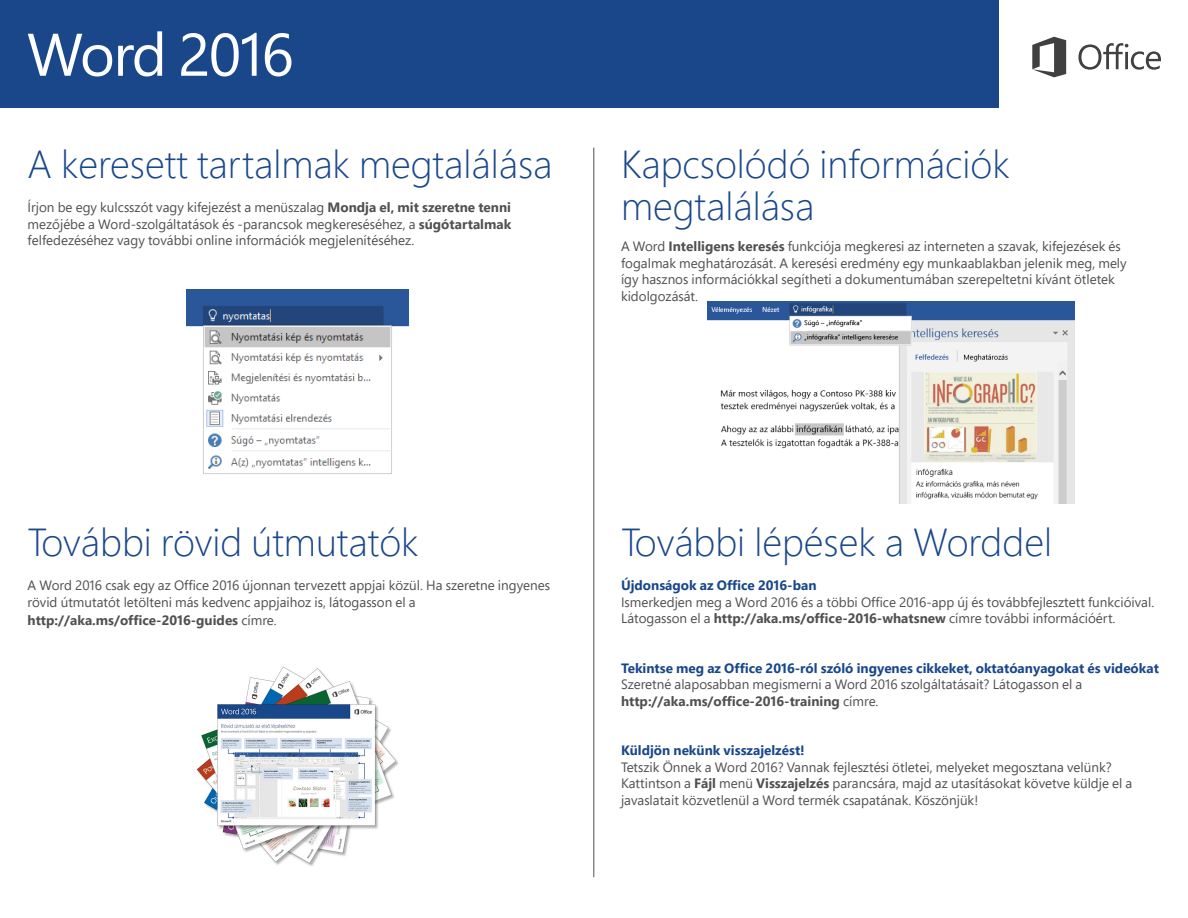
<style>
.page{position:relative;width:1188px;height:918px;background:#fff}
.page>*{position:absolute;margin:0;border:0;box-sizing:border-box;transform-origin:0 0}
.t1{font:60px "Segoe Pro";letter-spacing:-.025em;color:#fff}
.t2{font:300 39px/42px "Segoe Pro";color:#19478a}
.t3{font:13.5px/16.5px "Segoe Pro";color:#505050}
.t4{font:700 13.5px "Segoe Pro";color:#19478a}
.t5{font:700 13.5px "Segoe Pro";color:#505050}
.s1{font-weight:700}
.s2{font-weight:400}
</style>
<div class="page">
<div style="left:0;top:0;width:999px;height:108px;background:#19478a"></div>
<svg style="left:1078px;top:43px;width:83px;height:27px"></svg>
<svg style="left:1032px;top:37px;width:34px;height:40px"></svg>
<img style="left:187px;top:289px;width:222px;height:185px">
<hr style="left:594px;top:148px;width:1px;height:729px;background:#505050">
<img style="left:196px;top:666px;width:203px;height:200px">
<img style="left:708px;top:301px;width:366px;height:203px">
<h1 class="t1" style="left:27px;top:13px;width:268px">Word 2016</h1>
<p class="t2" style="left:28px;top:142px;width:526px">A keresett tartalmak megtalálása</p>
<p class="t3" style="left:28px;top:199px;width:485px;text-align:justify">Írjon be egy kulcsszót vagy kifejezést a menüszalag <span class="s1">Mondja el, mit szeretne tenni </span>mezőjébe a Word-szolgáltatások és -parancsok megkereséséhez, a <span class="s1">súgótartalmak </span>felfedezéséhez vagy további online információk megjelenítéséhez.</p>
<p class="t2" style="left:621px;top:142px;width:390px">Kapcsolódó információk megtalálása</p>
<p class="t3" style="left:621px;top:238px;width:507px">A Word <span class="s1">Intelligens keresés</span> funkciója megkeresi az interneten a szavak, kifejezések és fogalmak meghatározását. A keresési eredmény egy munkaablakban jelenik meg, mely így hasznos információkkal segítheti a dokumentumában szerepeltetni kívánt ötletek kidolgozását.</p>
<p class="t2" style="left:28px;top:520px;width:392px">További rövid útmutatók</p>
<p class="t3" style="left:28px;top:577px;width:524px">A Word 2016 csak egy az Office 2016 újonnan tervezett appjai közül. Ha szeretne ingyenes rövid útmutatót letölteni más kedvenc appjaihoz is, látogasson el a</p>
<p class="t5" style="left:28px;top:610px;width:251px">http://aka.ms/office-2016-guides <span class="s2">címre.</span></p>
<p class="t2" style="left:621px;top:520px;width:433px">További lépések a Worddel</p>
<p class="t4" style="left:621px;top:576px;width:197px">Újdonságok az Office 2016-ban</p>
<p class="t3" style="left:621px;top:593px;width:535px">Ismerkedjen meg a Word 2016 és a többi Office 2016-app új és továbbfejlesztett funkcióival.<br>Látogasson el a <span class="s1">http://aka.ms/office-2016-whatsnew</span> címre további információért.</p>
<p class="t4" style="left:621px;top:658px;width:539px">Tekintse meg az Office 2016-ról szóló ingyenes cikkeket, oktatóanyagokat és videókat</p>
<p class="t3" style="left:621px;top:676px;width:463px">Szeretné alaposabban megismerni a Word 2016 szolgáltatásait? Látogasson el a <span class="s1">http://aka.ms/office-2016-training</span> címre.</p>
<p class="t4" style="left:621px;top:741px;width:185px">Küldjön nekünk visszajelzést!</p>
<p class="t3" style="left:621px;top:758px;width:513px">Tetszik Önnek a Word 2016? Vannak fejlesztési ötletei, melyeket megosztana velünk?<br>Kattintson a <span class="s1">Fájl</span> menü <span class="s1">Visszajelzés</span> parancsára, majd az utasításokat követve küldje el a javaslatait közvetlenül a Word termék csapatának. Köszönjük!</p>
</div>
